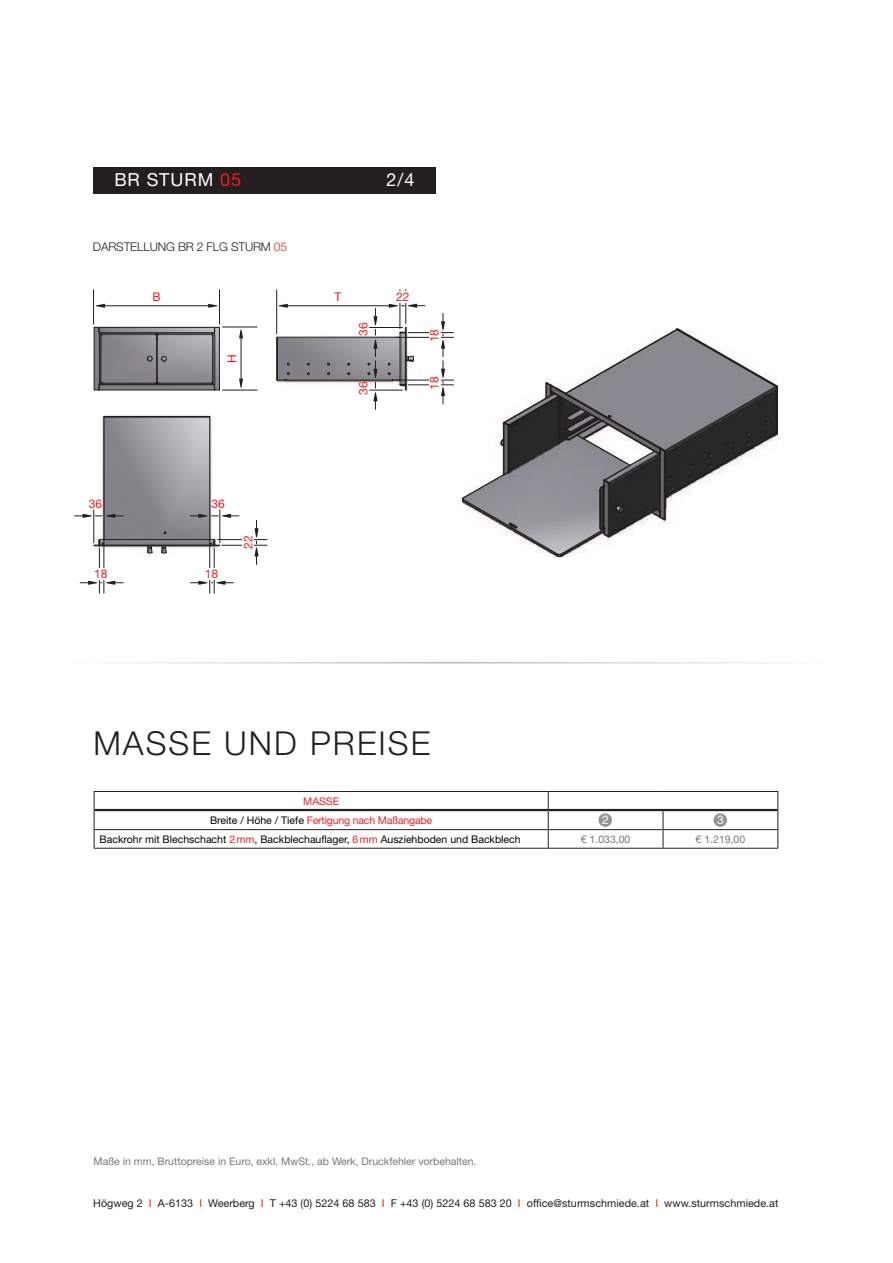
<style>
.page{position:relative;width:893px;height:1263px;background:#fff}
.page>*{position:absolute;margin:0;border:0;box-sizing:border-box;transform-origin:0 0}
.t1{font:300 33px "Helvetica Neue LT Std";letter-spacing:.06em;color:#231f20}
.t2{font:18px "Helvetica Neue LT Std";letter-spacing:.05em;color:#fff}
.t3{font:300 12px "Helvetica Neue LT Std";letter-spacing:-.015em;color:#231f20}
.t4{font:12px "Helvetica Neue LT Std";color:#ee1d23}
.t5{font:12px "Helvetica Neue LT Std";color:#fff}
.t6{font:10.8px "Helvetica Neue LT Std";letter-spacing:.005em;color:#231f20}
.t7{font:10.5px "Helvetica Neue LT Std";color:#76787a}
.t8{font:10.5px "Helvetica Neue LT Std";color:#010203}
.t9{font:10.5px/19px "Helvetica Neue LT Std";letter-spacing:-.015em;color:#ee1d23;text-align:center}
.s1{color:#ee1d23}
.s2{color:#010203}
</style>
<div class="page">
<div style="left:94px;top:167px;width:342px;height:26px;background:#231f20"></div>
<hr style="left:60px;top:662px;width:773px;height:1px;background:#231f20">
<svg style="left:462px;top:328px;width:316px;height:229px"></svg>
<img style="left:95px;top:328px;width:124px;height:61px">
<hr style="left:99px;top:333px;width:1px;height:52px;background:#231f20">
<hr style="left:214px;top:333px;width:1px;height:52px;background:#231f20">
<hr style="left:100px;top:332px;width:114px;height:1px;background:#231f20">
<hr style="left:100px;top:384px;width:114px;height:1px;background:#231f20">
<hr style="left:94px;top:327px;width:1px;height:63px;background:#231f20">
<hr style="left:219px;top:327px;width:1px;height:63px;background:#231f20">
<hr style="left:99px;top:327px;width:116px;height:1px;background:#231f20">
<hr style="left:99px;top:389px;width:116px;height:1px;background:#231f20">
<hr style="left:212px;top:335px;width:1px;height:48px;background:#231f20">
<hr style="left:157px;top:335px;width:1px;height:48px;background:#231f20">
<hr style="left:158px;top:334px;width:54px;height:1px;background:#231f20">
<hr style="left:158px;top:383px;width:54px;height:1px;background:#231f20">
<svg style="left:211px;top:327px;width:9px;height:9px"></svg>
<svg style="left:211px;top:382px;width:9px;height:9px"></svg>
<svg style="left:161px;top:356px;width:6px;height:6px"></svg>
<svg style="left:147px;top:356px;width:6px;height:5px"></svg>
<hr style="left:156px;top:335px;width:1px;height:48px;background:#231f20">
<hr style="left:100px;top:335px;width:1px;height:48px;background:#231f20">
<hr style="left:102px;top:383px;width:54px;height:1px;background:#231f20">
<hr style="left:102px;top:334px;width:54px;height:1px;background:#231f20">
<svg style="left:94px;top:382px;width:9px;height:9px"></svg>
<svg style="left:155px;top:334px;width:4px;height:6px"></svg>
<svg style="left:94px;top:327px;width:9px;height:8px"></svg>
<svg style="left:155px;top:377px;width:4px;height:7px"></svg>
<svg style="left:208px;top:304px;width:10px;height:4px"></svg>
<svg style="left:96px;top:304px;width:9px;height:4px"></svg>
<hr style="left:104px;top:305px;width:106px;height:1px;background:#231f20">
<hr style="left:93px;top:289px;width:1px;height:35px;background:#231f20">
<hr style="left:219px;top:289px;width:1px;height:35px;background:#231f20">
<svg style="left:239px;top:378px;width:4px;height:10px"></svg>
<svg style="left:239px;top:329px;width:4px;height:10px"></svg>
<hr style="left:241px;top:335px;width:1px;height:47px;background:#231f20">
<hr style="left:222px;top:327px;width:35px;height:1px;background:#231f20">
<hr style="left:222px;top:390px;width:35px;height:1px;background:#231f20">
<img style="left:94px;top:417px;width:125px;height:136px">
<hr style="left:100px;top:539px;width:114px;height:1px;background:#231f20">
<div style="left:98px;top:545px;width:117px;height:1px;border:1px solid #231f20"></div>
<svg style="left:94px;top:538px;width:10px;height:8px"></svg>
<svg style="left:210px;top:538px;width:10px;height:9px"></svg>
<svg style="left:160px;top:545px;width:7px;height:9px"></svg>
<svg style="left:146px;top:545px;width:7px;height:9px"></svg>
<hr style="left:103px;top:417px;width:2px;height:123px;background:#231f20">
<hr style="left:209px;top:417px;width:1px;height:123px;background:#231f20">
<div style="left:103px;top:416px;width:107px;height:1px;border:1px solid #231f20"></div>
<hr style="left:94px;top:510px;width:1px;height:33px;background:#231f20">
<svg style="left:74px;top:514px;width:50px;height:4px"></svg>
<hr style="left:99px;top:548px;width:1px;height:46px;background:#231f20">
<hr style="left:104px;top:540px;width:1px;height:54px;background:#231f20">
<div style="left:94px;top:569px;width:15px;height:11px;background:#fff"></div>
<svg style="left:80px;top:581px;width:44px;height:4px"></svg>
<hr style="left:214px;top:548px;width:1px;height:46px;background:#231f20">
<hr style="left:209px;top:540px;width:1px;height:54px;background:#231f20">
<div style="left:205px;top:569px;width:14px;height:11px;background:#fff"></div>
<svg style="left:190px;top:581px;width:44px;height:4px"></svg>
<hr style="left:222px;top:545px;width:45px;height:1px;background:#231f20">
<hr style="left:217px;top:539px;width:50px;height:1px;background:#231f20">
<div style="left:243px;top:536px;width:11px;height:14px;background:#fff"></div>
<svg style="left:254px;top:520px;width:5px;height:45px"></svg>
<hr style="left:219px;top:510px;width:1px;height:33px;background:#231f20">
<svg style="left:190px;top:514px;width:49px;height:4px"></svg>
<img style="left:277px;top:327px;width:111px;height:63px">
<div style="left:285px;top:379px;width:108px;height:2px;border:1px solid #231f20"></div>
<svg style="left:388px;top:327px;width:27px;height:64px"></svg>
<hr style="left:277px;top:337px;width:123px;height:1px;background:#231f20">
<svg style="left:276px;top:336px;width:14px;height:45px"></svg>
<svg style="left:278px;top:304px;width:10px;height:4px"></svg>
<hr style="left:286px;top:305px;width:106px;height:1px;background:#231f20">
<hr style="left:400px;top:289px;width:1px;height:40px;background:#231f20">
<hr style="left:405px;top:289px;width:1px;height:35px;background:#231f20">
<hr style="left:276px;top:289px;width:1px;height:45px;background:#231f20">
<hr style="left:369px;top:327px;width:34px;height:1px;background:#231f20">
<hr style="left:369px;top:390px;width:34px;height:1px;background:#231f20">
<hr style="left:396px;top:337px;width:58px;height:1px;background:#231f20">
<hr style="left:408px;top:332px;width:46px;height:1px;background:#231f20">
<div style="left:429px;top:327px;width:11px;height:15px;background:#fff"></div>
<hr style="left:396px;top:380px;width:58px;height:1px;background:#231f20">
<hr style="left:408px;top:384px;width:46px;height:1px;background:#231f20">
<div style="left:429px;top:376px;width:11px;height:14px;background:#fff"></div>
<svg style="left:441px;top:313px;width:4px;height:91px"></svg>
<svg style="left:388px;top:304px;width:37px;height:4px"></svg>
<svg style="left:367px;top:308px;width:10px;height:102px"></svg>
<div style="left:392px;top:291px;width:21px;height:11px;background:#fff"></div>
<div style="left:714px;top:813px;width:13px;height:14px;background:#939598;border-radius:50%"></div>
<div style="left:598px;top:813px;width:14px;height:14px;background:#939598;border-radius:50%"></div>
<hr style="left:94px;top:791px;width:454px;height:1px;background:#231f20">
<hr style="left:548px;top:791px;width:115px;height:1px;background:#231f20">
<hr style="left:663px;top:791px;width:115px;height:1px;background:#231f20">
<hr style="left:94px;top:829px;width:454px;height:1px;background:#231f20">
<svg style="left:94px;top:792px;width:1px;height:56px"></svg>
<hr style="left:548px;top:829px;width:115px;height:1px;background:#231f20">
<hr style="left:663px;top:829px;width:115px;height:1px;background:#231f20">
<hr style="left:94px;top:848px;width:454px;height:1px;background:#231f20">
<hr style="left:548px;top:848px;width:115px;height:1px;background:#231f20">
<hr style="left:663px;top:848px;width:115px;height:1px;background:#231f20">
<hr style="left:94px;top:809px;width:454px;height:2px;background:#231f20">
<hr style="left:548px;top:809px;width:115px;height:2px;background:#231f20">
<hr style="left:663px;top:809px;width:114px;height:2px;background:#231f20">
<svg style="left:548px;top:792px;width:1px;height:56px"></svg>
<svg style="left:663px;top:811px;width:1px;height:37px"></svg>
<svg style="left:777px;top:792px;width:1px;height:56px"></svg>
<h2 class="t2" style="left:114px;top:169px;width:128px">BR STURM <span class="s1">05</span></h2>
<h2 class="t2" style="left:387px;top:169px;width:29px">2/4</h2>
<p class="t3" style="left:93px;top:240px;width:196px">DARSTELLUNG BR 2 FLG STURM <span class="s1">05</span></p>
<p class="t4" style="left:153px;top:289px;width:10px">B</p>
<p class="t4" style="left:225px;top:363px;width:10px;rotate:-90deg">H</p>
<p class="t4" style="left:89px;top:496px;width:15px">36</p>
<p class="t4" style="left:212px;top:496px;width:15px">36</p>
<p class="t4" style="left:241px;top:549px;width:15px;rotate:-90deg">22</p>
<p class="t4" style="left:94px;top:567px;width:15px">18</p>
<p class="t4" style="left:205px;top:567px;width:15px">18</p>
<p class="t4" style="left:335px;top:289px;width:8px">T</p>
<p class="t4" style="left:356px;top:336px;width:15px;rotate:-90deg">36</p>
<p class="t4" style="left:356px;top:395px;width:15px;rotate:-90deg">36</p>
<p class="t4" style="left:396px;top:289px;width:15px">22</p>
<p class="t4" style="left:427px;top:342px;width:15px;rotate:-90deg">18</p>
<p class="t4" style="left:427px;top:390px;width:15px;rotate:-90deg">18</p>
<h1 class="t1" style="left:93px;top:723px;width:338px">MASSE UND PREISE</h1>
<p class="t9" style="left:210px;top:791px;width:224px">MASSE<br><span class="s2">Breite / Höhe / Tiefe</span> Fertigung nach Maßangabe</p>
<p class="t5" style="left:602px;top:813px;width:8px">2</p>
<p class="t5" style="left:717px;top:813px;width:8px">3</p>
<p class="t8" style="left:100px;top:833px;width:423px">Backrohr mit Blechschacht <span class="s1">2mm</span>, Backblechauflager, <span class="s1">6mm</span> Ausziehboden und Backblech</p>
<p class="t7" style="left:581px;top:833px;width:51px">€ 1.033,00</p>
<p class="t7" style="left:696px;top:833px;width:51px">€ 1.219,00</p>
<p class="t7" style="left:94px;top:1155px;width:384px">Maße in mm, Bruttopreise in Euro, exkl. MwSt., ab Werk, Druckfehler vorbehalten.</p>
<p class="t6" style="left:93px;top:1196px;width:687px">Högweg 2 <span class="s1">I</span> A-6133 <span class="s1">I</span> Weerberg <span class="s1">I</span> T +43 (0) 5224 68 583 <span class="s1">I</span> F +43 (0) 5224 68 583 20 <span class="s1">I</span> office@sturmschmiede.at <span class="s1">I</span> www.sturmschmiede.at</p>
</div>
